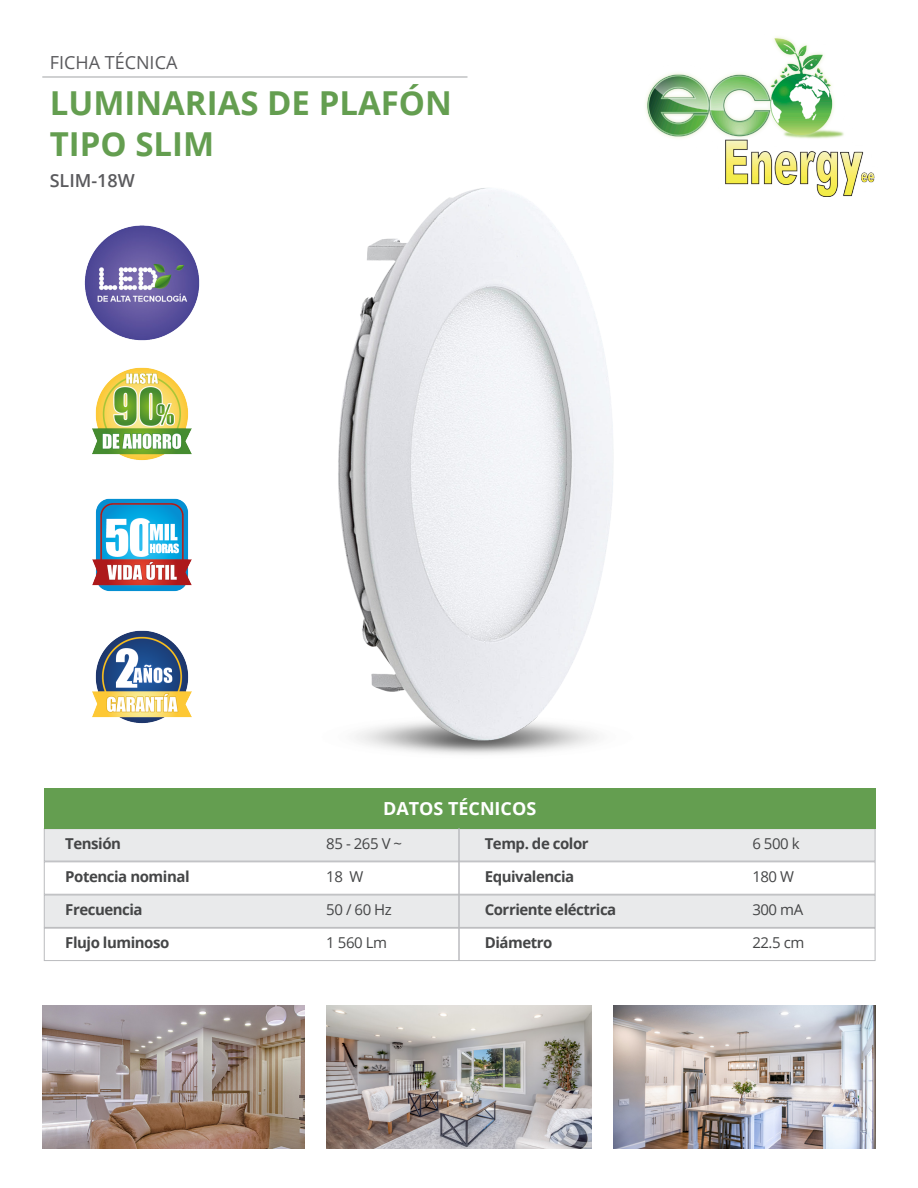
<style>
.page{position:relative;width:918px;height:1188px;background:#fff}
.page>*{position:absolute;margin:0;border:0;box-sizing:border-box;transform-origin:0 0}
.t1{font:700 33px "Open Sans";color:#649e50}
.t2{font:700 18px "Open Sans";color:#fff}
.t3{font:18px "Open Sans";color:#5a5a5d}
.t4{font:600 18px "Open Sans";color:#5a5a5d}
.t5{font:700 15px "Open Sans";letter-spacing:-.03em;color:#454647}
.t6{font:15px "Open Sans";letter-spacing:-.03em;color:#454647}
</style>
<div class="page">
<hr style="left:42px;top:77px;width:426px;height:1px;background:#a1a3a6">
<img style="left:646px;top:37px;width:229px;height:160px">
<img style="left:93px;top:498px;width:79px;height:94px">
<img style="left:84px;top:225px;width:88px;height:116px">
<img style="left:93px;top:367px;width:79px;height:94px">
<img style="left:43px;top:1006px;width:261px;height:142px">
<img style="left:614px;top:1006px;width:261px;height:142px">
<img style="left:326px;top:1006px;width:266px;height:142px">
<div style="left:44px;top:828px;width:831px;height:33px;background:#e9eaeb;border:1px solid #babbbe"></div>
<div style="left:44px;top:895px;width:831px;height:33px;background:#e9eaeb;border:1px solid #babbbe"></div>
<div style="left:44px;top:861px;width:831px;height:34px;border:1px solid #babbbe"></div>
<div style="left:44px;top:928px;width:831px;height:33px;border:1px solid #babbbe"></div>
<div style="left:44px;top:788px;width:831px;height:40px;background:#649e50"></div>
<hr style="left:458px;top:828px;width:2px;height:133px;background:#babbbe">
<img style="left:93px;top:630px;width:79px;height:94px">
<img style="left:172px;top:102px;width:626px;height:743px">
<p class="t3" style="left:50px;top:50px;width:129px">FICHA TÉCNICA</p>
<p class="t1" style="left:50px;top:80px;width:404px">LUMINARIAS DE PLAFÓN</p>
<p class="t1" style="left:50px;top:121px;width:166px">TIPO SLIM</p>
<p class="t4" style="left:50px;top:168px;width:87px">SLIM-18W</p>
<p class="t5" style="left:65px;top:833px;width:57px">Tensión</p>
<p class="t5" style="left:65px;top:866px;width:126px">Potencia nominal</p>
<p class="t5" style="left:65px;top:899px;width:79px">Frecuencia</p>
<p class="t5" style="left:65px;top:932px;width:106px">Flujo luminoso</p>
<p class="t2" style="left:383px;top:796px;width:155px">DATOS TÉCNICOS</p>
<p class="t6" style="left:326px;top:834px;width:77px">85 - 265 V ~</p>
<p class="t6" style="left:326px;top:867px;width:39px">18 W</p>
<p class="t6" style="left:326px;top:900px;width:67px">50 / 60 Hz</p>
<p class="t6" style="left:326px;top:933px;width:62px">1 560 Lm</p>
<p class="t5" style="left:485px;top:833px;width:106px">Temp. de color</p>
<p class="t5" style="left:485px;top:866px;width:91px">Equivalencia</p>
<p class="t5" style="left:485px;top:899px;width:133px">Corriente eléctrica</p>
<p class="t5" style="left:485px;top:932px;width:69px">Diámetro</p>
<p class="t6" style="left:752px;top:834px;width:49px">6 500 k</p>
<p class="t6" style="left:752px;top:867px;width:43px">180 W</p>
<p class="t6" style="left:752px;top:900px;width:52px">300 mA</p>
<p class="t6" style="left:752px;top:933px;width:54px">22.5 cm</p>
</div>
